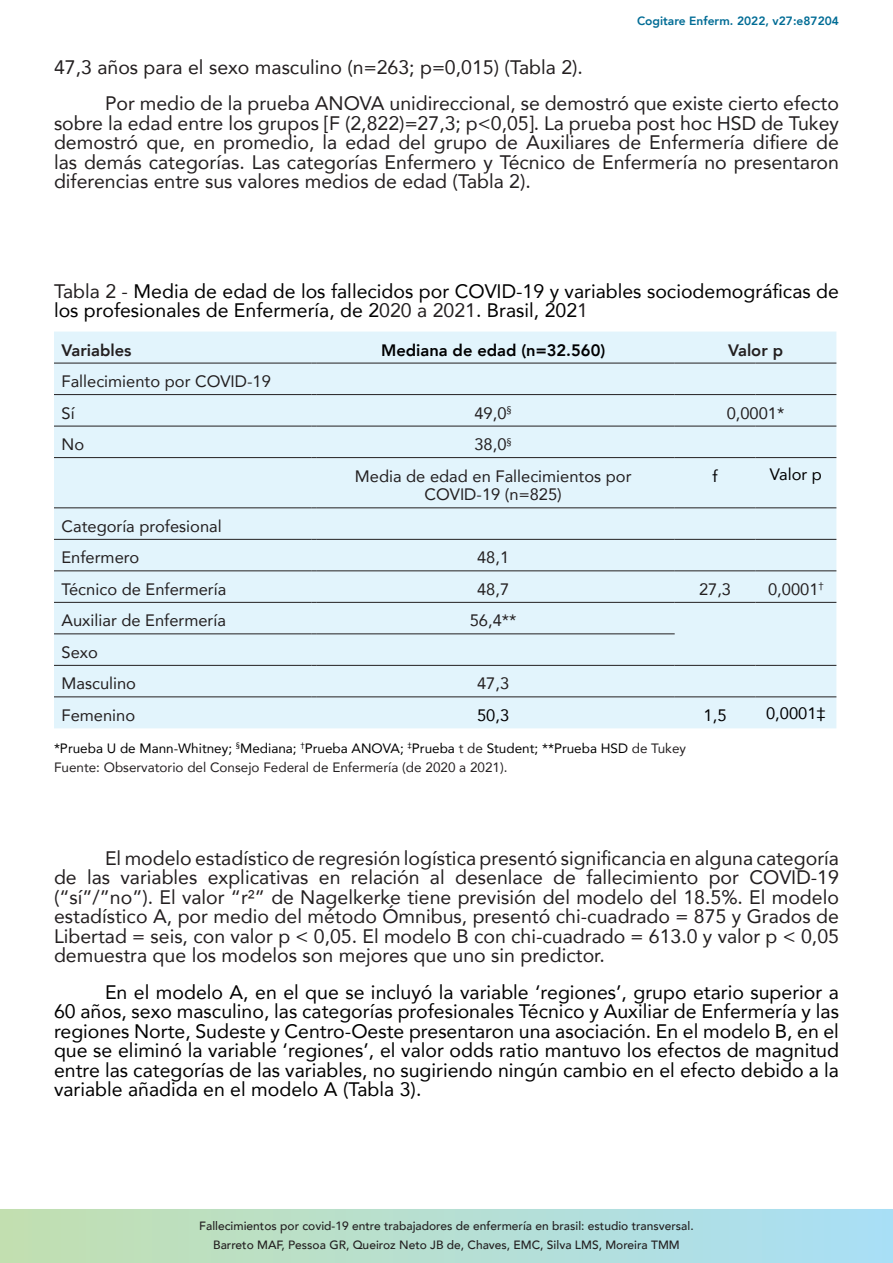
<style>
.page{position:relative;width:893px;height:1263px;background:#fff}
.page>*{position:absolute;margin:0;border:0;box-sizing:border-box;transform-origin:0 0}
.TEXTO{font:19.5px/19.5px "Avenir";color:#231f20;text-align:justify}
.TEXTO-2{font:19.5px/19.5px "Avenir";color:#000001}
.TEXTO-3{font:16.5px/18.8px "Avenir";color:#231f20;text-align:center}
.TEXTO-4{font:800 16.5px "Avenir";color:#000001}
.TEXTO-5{font:16.5px "Avenir";color:#000001}
.TEXTO-6{font:800 16.5px "Avenir";color:#231f20}
.TEXTO-7{font:13.5px "Avenir";color:#000001}
.TEXTO-8{font:13.5px "Avenir";color:#231f20}
.t1{font:500 12px/18.6px "Avenir";color:#231f20;text-align:center}
.t2{font:800 12px "Avenir";color:#006c95}
.s1{color:#231f20}
</style>
<div class="page">
<svg style="left:0;top:1209px;width:893px;height:54px;background:#b6dfd2"></svg>
<div style="left:54px;top:332px;width:782px;height:396px;background:#e2f4fc"></div>
<hr style="left:54px;top:363px;width:258px;height:1px;background:#231f20">
<hr style="left:316px;top:363px;width:359px;height:1px;background:#231f20">
<hr style="left:675px;top:363px;width:80px;height:1px;background:#231f20">
<hr style="left:755px;top:363px;width:81px;height:1px;background:#231f20">
<hr style="left:54px;top:394px;width:258px;height:1px;background:#231f20">
<hr style="left:316px;top:394px;width:359px;height:1px;background:#231f20">
<hr style="left:675px;top:394px;width:80px;height:1px;background:#231f20">
<hr style="left:755px;top:394px;width:81px;height:1px;background:#231f20">
<hr style="left:54px;top:426px;width:258px;height:1px;background:#231f20">
<hr style="left:316px;top:426px;width:359px;height:1px;background:#231f20">
<hr style="left:675px;top:426px;width:80px;height:1px;background:#231f20">
<hr style="left:755px;top:426px;width:81px;height:1px;background:#231f20">
<hr style="left:54px;top:457px;width:258px;height:1px;background:#231f20">
<hr style="left:316px;top:457px;width:359px;height:1px;background:#231f20">
<hr style="left:675px;top:457px;width:80px;height:1px;background:#231f20">
<hr style="left:755px;top:457px;width:81px;height:1px;background:#231f20">
<hr style="left:54px;top:507px;width:258px;height:1px;background:#231f20">
<hr style="left:316px;top:507px;width:359px;height:1px;background:#231f20">
<hr style="left:675px;top:507px;width:80px;height:1px;background:#231f20">
<hr style="left:755px;top:507px;width:81px;height:1px;background:#231f20">
<hr style="left:54px;top:539px;width:258px;height:1px;background:#231f20">
<hr style="left:316px;top:539px;width:359px;height:1px;background:#231f20">
<hr style="left:675px;top:539px;width:80px;height:1px;background:#231f20">
<hr style="left:755px;top:539px;width:81px;height:1px;background:#231f20">
<hr style="left:54px;top:570px;width:258px;height:1px;background:#231f20">
<hr style="left:316px;top:570px;width:359px;height:1px;background:#231f20">
<hr style="left:675px;top:570px;width:80px;height:1px;background:#231f20">
<hr style="left:755px;top:570px;width:81px;height:1px;background:#231f20">
<hr style="left:54px;top:602px;width:258px;height:1px;background:#231f20">
<hr style="left:316px;top:602px;width:359px;height:1px;background:#231f20">
<hr style="left:675px;top:602px;width:80px;height:1px;background:#231f20">
<hr style="left:755px;top:602px;width:81px;height:1px;background:#231f20">
<hr style="left:54px;top:633px;width:258px;height:1px;background:#231f20">
<hr style="left:316px;top:633px;width:359px;height:1px;background:#231f20">
<hr style="left:54px;top:665px;width:258px;height:1px;background:#231f20">
<hr style="left:316px;top:665px;width:359px;height:1px;background:#231f20">
<hr style="left:675px;top:665px;width:80px;height:1px;background:#231f20">
<hr style="left:755px;top:665px;width:81px;height:1px;background:#231f20">
<hr style="left:54px;top:696px;width:258px;height:1px;background:#231f20">
<hr style="left:316px;top:696px;width:359px;height:1px;background:#231f20">
<hr style="left:675px;top:696px;width:80px;height:1px;background:#231f20">
<hr style="left:755px;top:696px;width:81px;height:1px;background:#231f20">
<p class="t2" style="left:637px;top:10px;width:203px">Cogitare Enferm. 2022, v27:e87204</p>
<p class="TEXTO" style="left:54px;top:56px;width:530px">47,3 años para el sexo masculino (n=263; p=0,015) (Tabla 2).</p>
<p class="TEXTO" style="left:54px;top:93px;width:786px;text-indent:51px">Por medio de la prueba ANOVA unidireccional, se demostró que existe cierto efecto sobre la edad entre los grupos [F (2,822)=27,3; p&lt;0,05]. La prueba post hoc HSD de Tukey demostró que, en promedio, la edad del grupo de Auxiliares de Enfermería difiere de las demás categorías. Las categorías Enfermero y Técnico de Enfermería no presentaron diferencias entre sus valores medios de edad (Tabla 2).</p>
<p class="TEXTO-2" style="left:54px;top:280px;width:786px"><span class="s1">Tabla 2 -</span> Media de edad de los fallecidos por COVID-19 y variables sociodemográficas de los profesionales de Enfermería, de 2<span class="s1">020 a 2021</span>. Brasil, 202<span class="s1">1</span></p>
<p class="TEXTO-6" style="left:62px;top:335px;width:72px">Variables</p>
<p class="TEXTO-4" style="left:381px;top:335px;width:226px">Mediana de edad (n=32.560)</p>
<p class="TEXTO-6" style="left:728px;top:335px;width:57px">Valor p</p>
<p class="TEXTO-3" style="left:62px;top:371px;width:211px">Fallecimiento por COVID-19</p>
<p class="TEXTO-3" style="left:62px;top:403px;width:15px">Sí</p>
<p class="TEXTO-3" style="left:474px;top:403px;width:39px">49,0<sup>§</sup></p>
<p class="TEXTO-3" style="left:727px;top:403px;width:59px">0,0001*</p>
<p class="TEXTO-3" style="left:62px;top:434px;width:24px">No</p>
<p class="TEXTO-3" style="left:474px;top:434px;width:39px">38,0<sup>§</sup></p>
<p class="TEXTO-3" style="left:355px;top:466px;width:278px">Media de edad en Fallecimientos por<br>COVID-19 (n=825)</p>
<p class="TEXTO-5" style="left:712px;top:463px;width:7px">f</p>
<p class="TEXTO-5" style="left:770px;top:461px;width:53px">Valor p</p>
<p class="TEXTO-3" style="left:62px;top:516px;width:162px">Categoría profesional</p>
<p class="TEXTO-3" style="left:62px;top:548px;width:79px">Enfermero</p>
<p class="TEXTO-3" style="left:477px;top:548px;width:34px">48,1</p>
<p class="TEXTO-3" style="left:62px;top:579px;width:166px">Técnico de Enfermería</p>
<p class="TEXTO-3" style="left:477px;top:579px;width:34px">48,7</p>
<p class="TEXTO-3" style="left:699px;top:579px;width:34px">27,3</p>
<p class="TEXTO-3" style="left:768px;top:579px;width:57px">0,0001<sup>†</sup></p>
<p class="TEXTO-3" style="left:62px;top:611px;width:166px">Auxiliar de Enfermería</p>
<p class="TEXTO-3" style="left:470px;top:611px;width:48px">56,4**</p>
<p class="TEXTO-3" style="left:61px;top:642px;width:38px">Sexo</p>
<p class="TEXTO-3" style="left:61px;top:674px;width:76px">Masculino</p>
<p class="TEXTO-3" style="left:477px;top:674px;width:34px">47,3</p>
<p class="TEXTO-3" style="left:61px;top:705px;width:75px">Femenino</p>
<p class="TEXTO-5" style="left:477px;top:702px;width:34px">50,3</p>
<p class="TEXTO-5" style="left:704px;top:702px;width:24px">1,5</p>
<p class="TEXTO-5" style="left:766px;top:700px;width:61px">0,0001‡</p>
<p class="TEXTO-7" style="left:54px;top:737px;width:634px">*Prueba U de Mann-Whitney; <sup>§</sup>Mediana; <sup>†</sup>Prueba ANOVA; <sup>‡</sup>Prueba <span class="s1">t de</span> Student; **Prueba HSD <span class="s1">de Tukey</span></p>
<p class="TEXTO-8" style="left:54px;top:757px;width:455px">Fuente: Observatorio del Consejo Federal de Enfermería (de 2020 a 2021).</p>
<p class="TEXTO" style="left:54px;top:848px;width:786px;text-indent:51px">El modelo estadístico de regresión logística presentó significancia en alguna categoría de las variables explicativas en relación al desenlace de fallecimiento por COVID-19 (“sí”/”no”). El valor “r²” de Nagelkerke tiene previsión del modelo del 18.5%. El modelo estadístico A, por medio del método Ómnibus, presentó chi-cuadrado = 875 y Grados de Libertad = seis, con valor p &lt; 0,05. El modelo B con chi-cuadrado = 613.0 y valor p &lt; 0,05 demuestra que los modelos son mejores que uno sin predictor.</p>
<p class="TEXTO-2" style="left:54px;top:982px;width:786px;text-align:justify;text-indent:51px">En el modelo A, en el que se incluyó la variable ‘regiones’, grupo etario superior a 60 años, sexo masculino, las categorías profesionales Técnico y Auxiliar de Enfermería y las regiones Norte, Sudeste y Centro-Oeste presentaron una asociación. En el modelo B, en el que se eliminó la variable ‘regiones’, el valor odds ratio mantuvo los efectos de magnitud entre las categorías de las variables, no sugiriendo ningún cambio en el efecto debido a la variable añadida en el modelo A (Tabla 3).</p>
<p class="t1" style="left:199px;top:1216px;width:496px">Fallecimientos por covid-19 entre trabajadores de enfermería en brasil: estudio transversal.<br>Barreto MAF, Pessoa GR, Queiroz Neto JB de, Chaves, EMC, Silva LMS, Moreira TMM</p>
</div>
